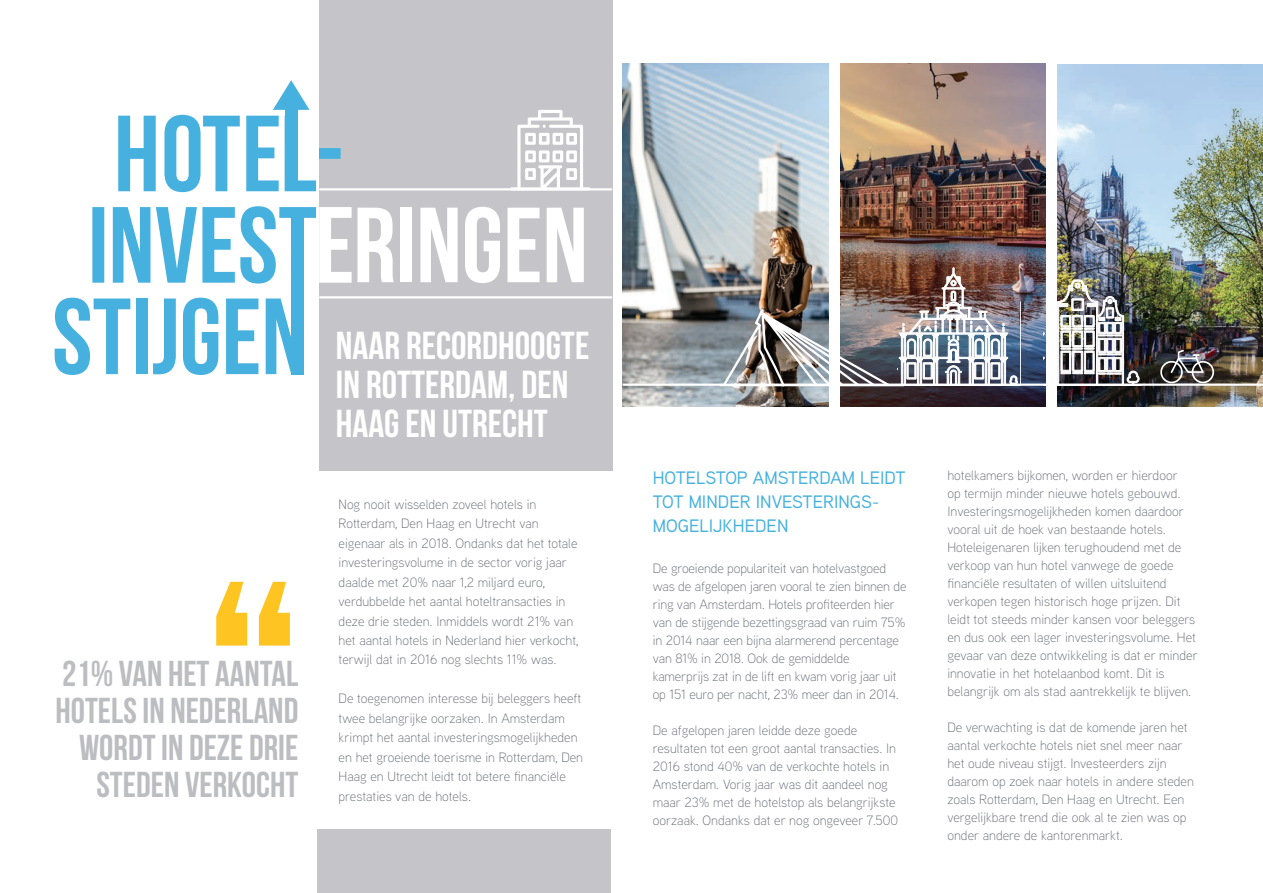
<style>
.page{position:relative;width:1263px;height:893px;background:#fff}
.page>*{position:absolute;margin:0;border:0;box-sizing:border-box;transform-origin:0 0}
.t1{font:108px "Bebas Neue";color:#46b1df}
.t2{font:106.5px "Bebas Neue";color:#fff}
.t3{font:39px/39px "Bebas Neue";color:#fff}
.t4{font:36px/36.9px "Bebas Neue";color:#bcbdc0;text-align:right}
.t5{font:500 18px/24px "Aaux Next";color:#46b1df}
.t6{font:300 13.5px/18px "Aaux Next";color:#676b75}
</style>
<div class="page">
<img style="left:623px;top:64px;width:205px;height:343px">
<img style="left:840px;top:64px;width:206px;height:343px">
<img style="left:1058px;top:64px;width:205px;height:343px">
<div style="left:319px;top:0;width:293px;height:471px;background:#c5c4c8"></div>
<div style="left:317px;top:829px;width:294px;height:64px;background:#c5c4c8"></div>
<svg style="left:285px;top:116px;width:56px;height:75px"></svg>
<div style="left:291px;top:210px;width:13px;height:164px;background:#46b1df"></div>
<div style="left:285px;top:102px;width:12px;height:88px;background:#46b1df"></div>
<img style="left:692px;top:267px;width:328px;height:140px">
<img style="left:1044px;top:267px;width:97px;height:117px">
<hr style="left:624px;top:384px;width:639px;height:2px;background:#fff">
<hr style="left:320px;top:188px;width:291px;height:2px;background:#fff">
<hr style="left:320px;top:296px;width:291px;height:2px;background:#fff">
<svg style="left:216px;top:582px;width:74px;height:64px"></svg>
<svg style="left:1160px;top:350px;width:54px;height:33px;background:#5e5a5d"></svg>
<svg style="left:273px;top:80px;width:36px;height:30px"></svg>
<svg style="left:118px;top:115px;width:122px;height:77px"></svg>
<svg style="left:246px;top:116px;width:33px;height:75px"></svg>
<svg style="left:92px;top:206px;width:260px;height:78px"></svg>
<svg style="left:510px;top:110px;width:80px;height:78px"></svg>
<h1 class="t1" style="left:52px;top:277px;width:257px">STIJGEN</h1>
<h3 class="t4" style="left:55px;top:655px;width:244px">21% VAN HET AANTAL<br>HOTELS IN NEDERLAND<br>WORDT IN DEZE DRIE<br>STEDEN VERKOCHT</h3>
<h2 class="t2" style="left:353px;top:187px;width:236px">RINGEN</h2>
<h3 class="t3" style="left:336px;top:326px;width:255px">NAAR RECORDHOOGTE<br>IN ROTTERDAM, DEN<br>HAAG EN UTRECHT</h3>
<p class="t6" style="left:339px;top:494px;width:241px;line-height:19.5px">Nog nooit wisselden zoveel hotels in Rotterdam, Den Haag en Utrecht van eigenaar als in 2018. Ondanks dat het totale investeringsvolume in de sector vorig jaar daalde met 20% naar 1,2 miljard euro, verdubbelde het aantal hoteltransacties in deze drie steden. Inmiddels wordt 21% van het aantal hotels in Nederland hier verkocht, terwijl dat in 2016 nog slechts 11% was.</p>
<p class="t6" style="left:339px;top:688px;width:246px;line-height:19.5px">De toegenomen interesse bij beleggers heeft twee belangrijke oorzaken. In Amsterdam krimpt het aantal investeringsmogelijkheden en het groeiende toerisme in Rotterdam, Den Haag en Utrecht leidt tot betere financiële prestaties van de hotels.</p>
<h3 class="t5" style="left:653px;top:465px;width:254px">HOTELSTOP AMSTERDAM LEIDT<br>TOT MINDER INVESTERINGS-<br>MOGELIJKHEDEN</h3>
<p class="t6" style="left:653px;top:559px;width:255px">De groeiende populariteit van hotelvastgoed was de afgelopen jaren vooral te zien binnen de ring van Amsterdam. Hotels profiteerden hier van de stijgende bezettingsgraad van ruim 75% in 2014 naar een bijna alarmerend percentage van 81% in 2018. Ook de gemiddelde kamerprijs zat in de lift en kwam vorig jaar uit op 151 euro per nacht, 23% meer dan in 2014.</p>
<p class="t6" style="left:653px;top:721px;width:247px">De afgelopen jaren leidde deze goede resultaten tot een groot aantal transacties. In 2016 stond 40% van de verkochte hotels in Amsterdam. Vorig jaar was dit aandeel nog maar 23% met de hotelstop als belangrijkste oorzaak. Ondanks dat er nog ongeveer 7.500</p>
<p class="t6" style="left:947px;top:466px;width:252px">hotelkamers bijkomen, worden er hierdoor<br>op termijn minder nieuwe hotels gebouwd.<br>Investeringsmogelijkheden komen daardoor vooral uit de hoek van bestaande hotels.<br>Hoteleigenaren lijken terughoudend met de verkoop van hun hotel vanwege de goede financiële resultaten of willen uitsluitend verkopen tegen historisch hoge prijzen. Dit leidt tot steeds minder kansen voor beleggers en dus ook een lager investeringsvolume. Het gevaar van deze ontwikkeling is dat er minder innovatie in het hotelaanbod komt. Dit is belangrijk om als stad aantrekkelijk te blijven.</p>
<p class="t6" style="left:947px;top:718px;width:248px">De verwachting is dat de komende jaren het aantal verkochte hotels niet snel meer naar het oude niveau stijgt. Investeerders zijn daarom op zoek naar hotels in andere steden zoals Rotterdam, Den Haag en Utrecht. Een vergelijkbare trend die ook al te zien was op onder andere de kantorenmarkt.</p>
</div>
